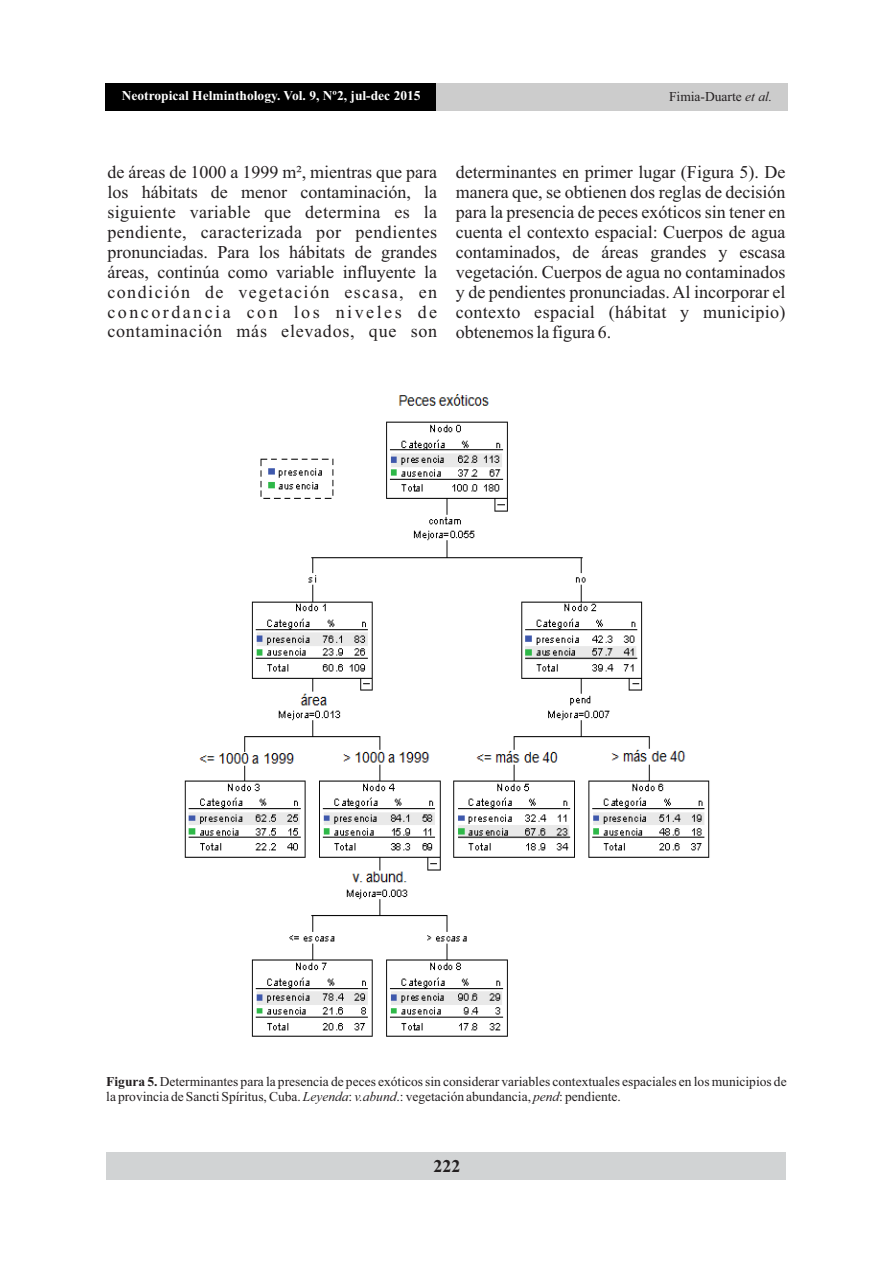
<style>
.page{position:relative;width:893px;height:1263px;background:#fff}
.page>*{position:absolute;margin:0;border:0;box-sizing:border-box;transform-origin:0 0}
.t1{font:18px/20px "Times New Roman";letter-spacing:.03em;color:#231f20;text-align:justify}
.t2{font:700 18px "Times New Roman";color:#231f20}
.t3{font:13.5px/15px "Times New Roman";color:#231f20}
.t4{font:700 13.5px "Times New Roman";color:#fff}
.s1{font-style:italic}
.s2{font-weight:700}
</style>
<div class="page">
<div style="left:107px;top:1152px;width:679px;height:28px;background:#d1d3d4"></div>
<img style="left:184px;top:394px;width:526px;height:643px">
<div style="left:106px;top:83px;width:681px;height:28px;background:#ccc"></div>
<div style="left:106px;top:83px;width:330px;height:28px;background:#000"></div>
<p class="t4" style="left:122px;top:91px;width:300px">Neotropical Helminthology. Vol. 9, Nº2, jul-dec 2015</p>
<p class="t3" style="left:669px;top:91px;width:105px">Fimia-Duarte <span class="s1">et al.</span></p>
<p class="t1" style="left:107px;top:164px;width:331px">de áreas de 1000 a 1999 m², mientras que para los hábitats de menor contaminación, la siguiente variable que determina es la pendiente, caracterizada por pendientes pronunciadas. Para los hábitats de grandes áreas, continúa como variable influyente la condición de vegetación escasa, en concordancia con los niveles de contaminación más elevados, que son</p>
<p class="t1" style="left:456px;top:164px;width:331px">determinantes en primer lugar (Figura 5). De manera que, se obtienen dos reglas de decisión para la presencia de peces exóticos sin tener en cuenta el contexto espacial: Cuerpos de agua contaminados, de áreas grandes y escasa vegetación. Cuerpos de agua no contaminados y de pendientes pronunciadas. Al incorporar el contexto espacial (hábitat y municipio) obtenemos la figura 6.</p>
<p class="t3" style="left:106px;top:1075px;width:682px"><span class="s2">Figura 5.</span> Determinantes para la presencia de peces exóticos sin considerar variables contextuales espaciales en los municipios de la provincia de Sancti Spíritus, Cuba. <span class="s1">Leyenda</span>: <span class="s1">v.abund</span>.: vegetación abundancia, <span class="s1">pend</span>: pendiente.</p>
<p class="t2" style="left:433px;top:1160px;width:28px">222</p>
</div>
